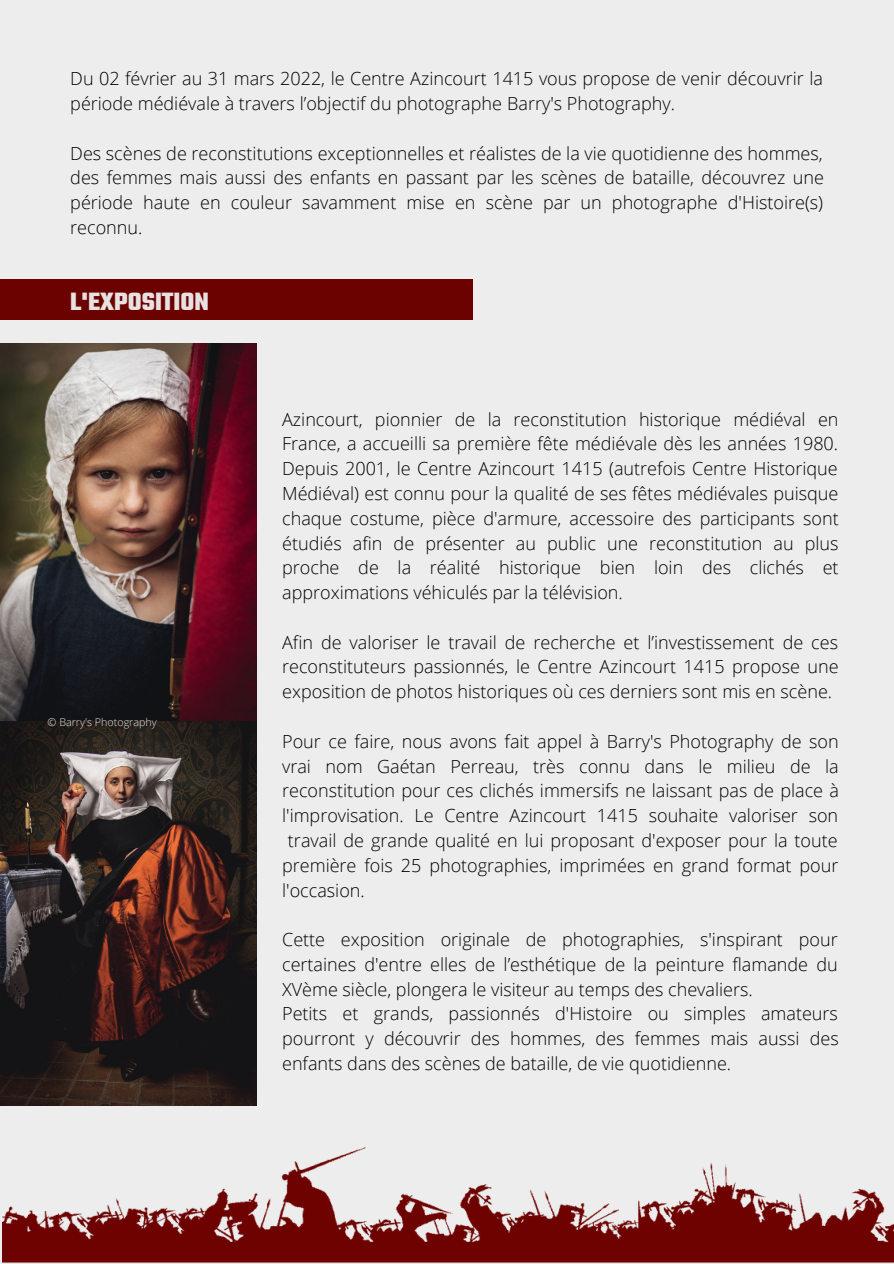
<style>
.page{position:relative;width:894px;height:1264px;background:#fff}
.page>*{position:absolute;margin:0;border:0;box-sizing:border-box;transform-origin:0 0}
.t1{font:700 27px "Teko";color:#e8e1e1}
.t2{font:300 18px/24.8px "Open Sans";color:#000;text-align:justify}
.t3{font:300 10.8px "Open Sans";color:#e8e1e1}
</style>
<div class="page">
<div style="left:0;top:0;width:893px;height:1263px;background:#ededed"></div>
<img style="left:3px;top:1147px;width:890px;height:116px">
<div style="left:0;top:279px;width:472px;height:41px;background:#6c0200"></div>
<img style="left:0;top:344px;width:257px;height:377px">
<img style="left:0;top:721px;width:257px;height:384px">
<p class="t2" style="left:70px;top:66px;width:754px">Du 02 février au 31 mars 2022, le Centre Azincourt 1415 vous propose de venir découvrir la période médiévale à travers l’objectif du photographe Barry's Photography.</p>
<p class="t2" style="left:70px;top:140px;width:755px">Des scènes de reconstitutions exceptionnelles et réalistes de la vie quotidienne des hommes, des femmes mais aussi des enfants en passant par les scènes de bataille, découvrez une période haute en couleur savamment mise en scène par un photographe d'Histoire(s) reconnu.</p>
<p class="t1" style="left:70px;top:284px;width:140px">L'EXPOSITION</p>
<p class="t3" style="left:48px;top:714px;width:111px">© Barry's Photography</p>
<p class="t2" style="left:282px;top:406px;width:558px">Azincourt, pionnier de la reconstitution historique médiéval en France, a accueilli sa première fête médiévale dès les années 1980.<br>Depuis 2001, le Centre Azincourt 1415 (autrefois Centre Historique Médiéval) est connu pour la qualité de ses fêtes médiévales puisque chaque costume, pièce d'armure, accessoire des participants sont étudiés afin de présenter au public une reconstitution au plus proche de la réalité historique bien loin des clichés et approximations véhiculés par la télévision.</p>
<p class="t2" style="left:282px;top:629px;width:557px">Afin de valoriser le travail de recherche et l’investissement de ces reconstituteurs passionnés, le Centre Azincourt 1415 propose une exposition de photos historiques où ces derniers sont mis en scène.</p>
<p class="t2" style="left:282px;top:728px;width:558px">Pour ce faire, nous avons fait appel à Barry's Photography de son</p>
<p class="t2" style="left:282px;top:753px;width:558px">vrai nom Gaétan Perreau, très connu dans le milieu de la</p>
<p class="t2" style="left:282px;top:778px;width:558px">reconstitution pour ces clichés immersifs ne laissant pas de place à</p>
<p class="t2" style="left:282px;top:802px;width:557px">l'improvisation. Le Centre Azincourt 1415 souhaite valoriser son</p>
<p class="t2" style="left:288px;top:827px;width:551px">travail de grande qualité en lui proposant d'exposer pour la toute</p>
<p class="t2" style="left:282px;top:852px;width:557px">première fois 25 photographies, imprimées en grand format pour</p>
<p class="t2" style="left:282px;top:877px;width:84px">l'occasion.</p>
<p class="t2" style="left:282px;top:926px;width:557px">Cette exposition originale de photographies, s'inspirant pour certaines d'entre elles de l’esthétique de la peinture flamande du XVème siècle, plongera le visiteur au temps des chevaliers.</p>
<p class="t2" style="left:282px;top:1001px;width:558px">Petits et grands, passionnés d'Histoire ou simples amateurs pourront y découvrir des hommes, des femmes mais aussi des enfants dans des scènes de bataille, de vie quotidienne.</p>
</div>
